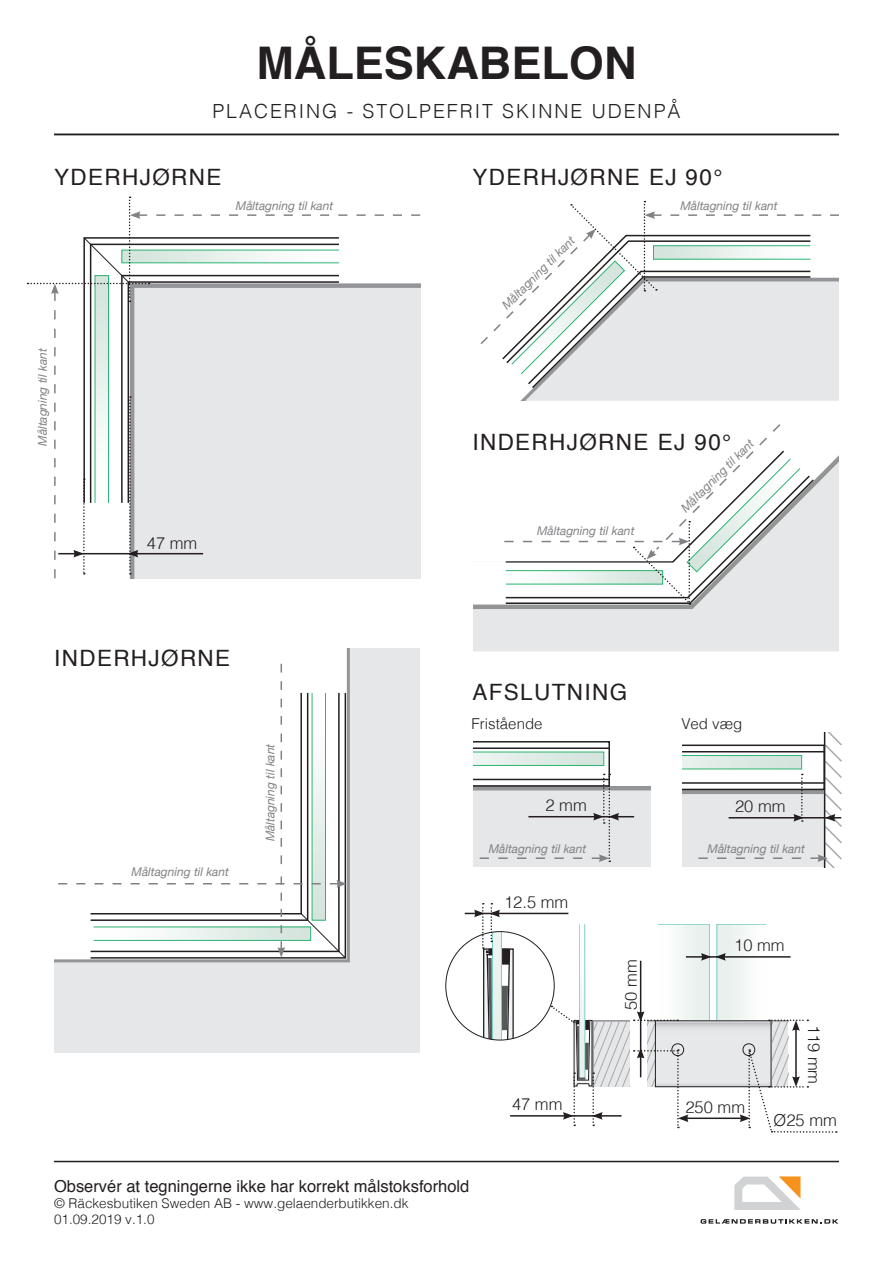
<style>
.page{position:relative;width:893px;height:1263px;background:#fff}
.page>*{position:absolute;margin:0;border:0;box-sizing:border-box;transform-origin:0 0}
.Rubrik_huvud{font:700 45px "Helvetica";color:#231f20}
.Mellanrubrik{font:22.5px "Helvetica";letter-spacing:.06em;color:#231f20}
.Underrubrik{font:300 19.5px "Helvetica";letter-spacing:.1em;color:#231f20}
.Mått{font:16.5px "Helvetica";color:#231f20}
.Mått-2{font:300 16.5px "Helvetica";color:#231f20}
.Mått-3{font:300 15px "Helvetica";color:#231f20}
.Mått-4{font:300 13.5px "Helvetica";color:#231f20}
.kursiv_liten_text{font:italic 12px "Helvetica Neue";color:#808285}
</style>
<div class="page">
<div style="left:473px;top:611px;width:366px;height:40px;background:#e6e7e9"></div>
<svg style="left:473px;top:455px;width:366px;height:156px;background:#d8d9da"></svg>
<div style="left:473px;top:790px;width:177px;height:77px;background:#e6e7e9"></div>
<hr style="left:473px;top:786px;width:177px;height:4px;background:#939598">
<div style="left:54px;top:961px;width:366px;height:91px;background:#e6e7e9"></div>
<div style="left:348px;top:649px;width:72px;height:312px;background:#e6e7e9"></div>
<svg style="left:54px;top:649px;width:296px;height:314px"></svg>
<svg style="left:89px;top:691px;width:258px;height:268px"></svg>
<svg style="left:89px;top:691px;width:220px;height:185px"></svg>
<svg style="left:314px;top:695px;width:10px;height:181px"></svg>
<div style="left:312px;top:693px;width:14px;height:227px;border:1px solid #2bb572"></div>
<div style="left:658px;top:924px;width:52px;height:97px;background:#f2f7f5"></div>
<div style="left:717px;top:924px;width:49px;height:97px;background:linear-gradient(to right,#e4eee9,#fff)"></div>
<div style="left:579px;top:924px;width:6px;height:155px;background:#f9fbfa"></div>
<hr style="left:54px;top:1161px;width:785px;height:1px;background:#231f20">
<hr style="left:723px;top:956px;width:68px;height:2px;background:#231f20">
<svg style="left:28px;top:197px;width:392px;height:381px"></svg>
<svg style="left:686px;top:953px;width:40px;height:8px"></svg>
<hr style="left:510px;top:1115px;width:55px;height:1px;background:#231f20">
<svg style="left:58px;top:876px;width:289px;height:82px"></svg>
<svg style="left:281px;top:664px;width:1px;height:200px"></svg>
<svg style="left:480px;top:201px;width:359px;height:200px"></svg>
<svg style="left:473px;top:424px;width:342px;height:181px"></svg>
<svg style="left:473px;top:741px;width:161px;height:121px"></svg>
<svg style="left:682px;top:732px;width:160px;height:135px"></svg>
<hr style="left:498px;top:913px;width:70px;height:1px;background:#231f20">
<svg style="left:465px;top:903px;width:49px;height:137px"></svg>
<hr style="left:640px;top:961px;width:1px;height:52px;background:#231f20">
<svg style="left:551px;top:1006px;width:286px;height:127px"></svg>
<hr style="left:54px;top:134px;width:785px;height:1px;background:#231f20">
<svg style="left:734px;top:1176px;width:67px;height:34px"></svg>
<svg style="left:701px;top:1219px;width:137px;height:5px"></svg>
<p class="Rubrik_huvud" style="left:256px;top:27px;width:381px">MÅLESKABELON</p>
<p class="Underrubrik" style="left:212px;top:94px;width:470px">PLACERING - STOLPEFRIT SKINNE UDENPÅ</p>
<p class="Mellanrubrik" style="left:54px;top:160px;width:169px">YDERHJØRNE</p>
<p class="kursiv_liten_text" style="left:34px;top:446px;width:99px;rotate:-90deg">Måltagning til kant</p>
<p class="Mått-2" style="left:147px;top:529px;width:52px">47 mm</p>
<p class="Mellanrubrik" style="left:472px;top:160px;width:251px">YDERHJØRNE EJ 90°</p>
<p class="kursiv_liten_text" style="left:236px;top:197px;width:99px">Måltagning til kant</p>
<p class="kursiv_liten_text" style="left:680px;top:197px;width:99px">Måltagning til kant</p>
<p class="kursiv_liten_text" style="left:498px;top:301px;width:99px;rotate:-45deg">Måltagning til kant</p>
<p class="Mellanrubrik" style="left:472px;top:425px;width:260px">INDERHJØRNE EJ 90°</p>
<p class="kursiv_liten_text" style="left:677px;top:504px;width:99px;rotate:-45deg">Måltagning til kant</p>
<p class="kursiv_liten_text" style="left:537px;top:522px;width:99px">Måltagning til kant</p>
<p class="Mellanrubrik" style="left:54px;top:640px;width:178px">INDERHJØRNE</p>
<p class="kursiv_liten_text" style="left:132px;top:863px;width:99px">Måltagning til kant</p>
<p class="kursiv_liten_text" style="left:262px;top:841px;width:99px;rotate:-90deg">Måltagning til kant</p>
<p class="Mellanrubrik" style="left:472px;top:674px;width:156px">AFSLUTNING</p>
<p class="Mått-3" style="left:472px;top:711px;width:72px">Fristående</p>
<p class="Mått-3" style="left:681px;top:711px;width:62px">Ved væg</p>
<p class="Mått-2" style="left:545px;top:791px;width:43px">2 mm</p>
<p class="Mått-2" style="left:735px;top:792px;width:52px">20 mm</p>
<p class="kursiv_liten_text" style="left:489px;top:840px;width:99px">Måltagning til kant</p>
<p class="kursiv_liten_text" style="left:708px;top:840px;width:99px">Måltagning til kant</p>
<p class="Mått-2" style="left:504px;top:888px;width:66px">12.5 mm</p>
<p class="Mått-2" style="left:512px;top:1090px;width:52px">47 mm</p>
<p class="Mått-2" style="left:617px;top:1010px;width:52px;rotate:-90deg">50 mm</p>
<p class="Mått-2" style="left:734px;top:931px;width:52px">10 mm</p>
<p class="Mått-2" style="left:828px;top:1024px;width:61px;rotate:90deg">119 mm</p>
<p class="Mått-2" style="left:685px;top:1093px;width:61px">250 mm</p>
<p class="Mått-2" style="left:774px;top:1106px;width:65px">Ø25 mm</p>
<p class="Mått" style="left:54px;top:1173px;width:417px">Observér at tegningerne ikke har korrekt målstoksforhold</p>
<p class="Mått-4" style="left:54px;top:1192px;width:356px">© Räckesbutiken Sweden AB - www.gelaenderbutikken.dk</p>
<p class="Mått-4" style="left:54px;top:1208px;width:102px">01.09.2019 v.1.0</p>
</div>
